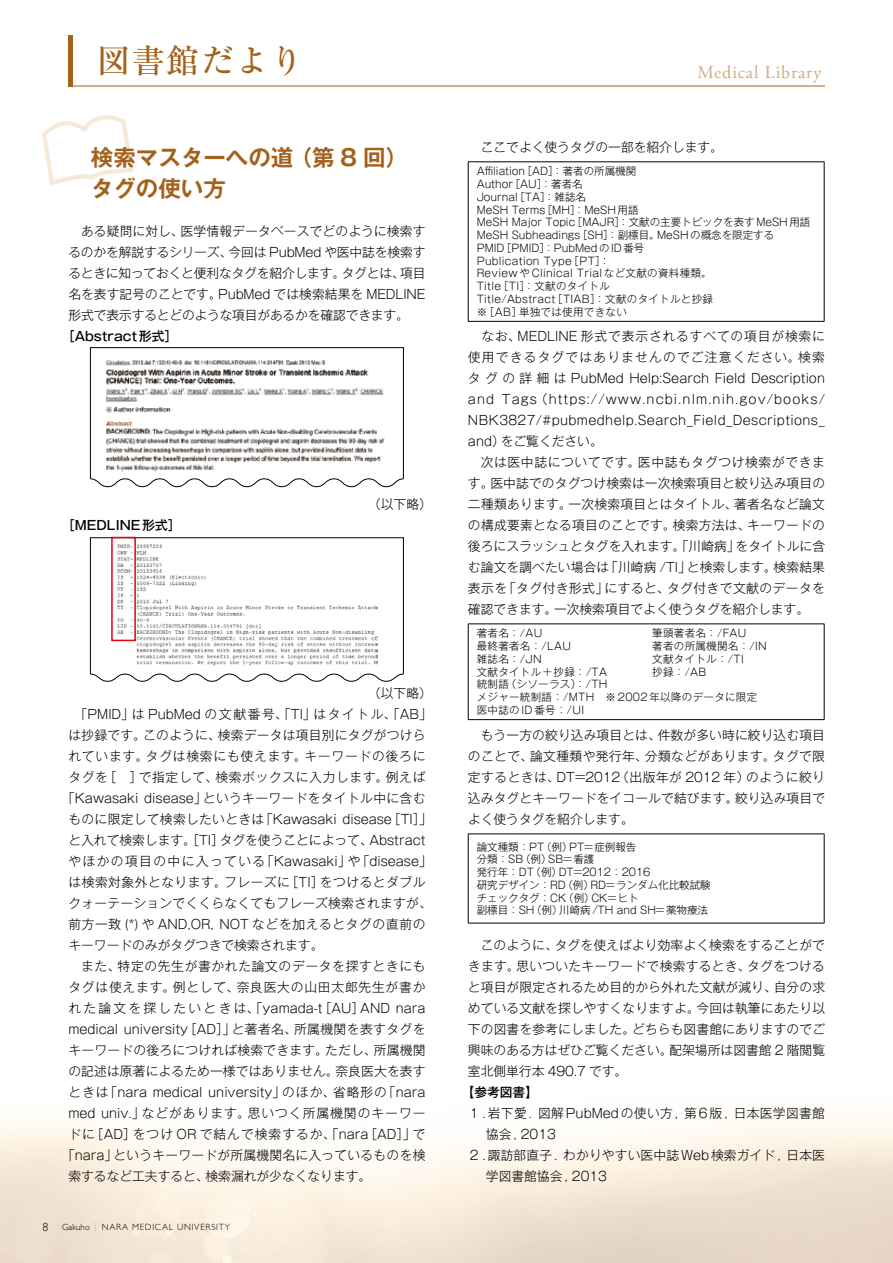
<style>
.page{position:relative;width:893px;height:1263px;background:#fff}
.page>*{position:absolute;margin:0;border:0;box-sizing:border-box;transform-origin:0 0}
.t1{font:500 33px "Ryumin Pr 6";letter-spacing:.05em;color:#a4611c}
.t2{font:700 22.5px/31.5px "Gothic MB101 Pr 6 De";color:#a4611c}
.t3{font:18px "Adobe Garamond Pro";letter-spacing:.05em;color:#d0ab82}
.t4{font:300 12.75px/21px "Gothic MB101 Pr 6";letter-spacing:.01em;color:#000;text-align:justify}
.t5{font:300 12.75px "Gothic MB101 Pr 6";letter-spacing:.05em;color:#000}
.t6{font:300 12.75px "Gothic MB101 Pr 6";letter-spacing:.03em;color:#000}
.t7{font:300 12.75px "Gothic MB101 Pr 6";letter-spacing:.08em;color:#000}
.t8{font:300 12.75px "Gothic MB101 Pr 6";letter-spacing:.06em;color:#000}
.t9{font:300 12.75px "Gothic MB101 Pr 6";letter-spacing:.055em;color:#000}
.t10{font:300 12.75px "Gothic MB101 Pr 6";letter-spacing:.09em;color:#000}
.t11{font:500 12.75px "Gothic MB101 Pr 6";color:#000}
.t12{font:300 12.75px "Gothic MB101 Pr 6";letter-spacing:.04em;color:#000}
.t13{font:300 10.5px/12.8px "Gothic MB101 Pr 6";color:#000}
.t14{font:300 10.5px/12.8px "Gothic MB101 Pr 6";letter-spacing:.03em;color:#000}
.t15{font:300 9px "Gill Sans";letter-spacing:.08em;color:#000}
.s1{font-size:12px}
</style>
<div class="page">
<svg style="left:42px;top:115px;width:92px;height:70px"></svg>
<div style="left:90px;top:537px;width:314px;height:137px;border:1px solid #000"></div>
<svg style="left:90px;top:674px;width:314px;height:8px"></svg>
<hr style="left:68px;top:86px;width:757px;height:1px;background:#a4611c">
<div style="left:68px;top:35px;width:5px;height:51px;background:#a4611c"></div>
<hr style="left:468px;top:162px;width:356px;height:1px;background:#000">
<hr style="left:468px;top:162px;width:1px;height:159px;background:#000">
<hr style="left:824px;top:162px;width:1px;height:159px;background:#000">
<hr style="left:468px;top:321px;width:356px;height:1px;background:#000">
<hr style="left:468px;top:624px;width:356px;height:1px;background:#000">
<hr style="left:468px;top:624px;width:1px;height:95px;background:#000">
<hr style="left:824px;top:624px;width:1px;height:95px;background:#000">
<hr style="left:468px;top:719px;width:356px;height:1px;background:#000">
<hr style="left:468px;top:834px;width:356px;height:1px;background:#000">
<hr style="left:468px;top:834px;width:1px;height:89px;background:#000">
<hr style="left:824px;top:834px;width:1px;height:89px;background:#000">
<hr style="left:468px;top:923px;width:356px;height:1px;background:#000">
<img style="left:106px;top:360px;width:279px;height:112px">
<img style="left:116px;top:544px;width:262px;height:121px">
<div style="left:90px;top:347px;width:314px;height:132px;border:1px solid #000"></div>
<svg style="left:90px;top:478px;width:314px;height:9px"></svg>
<div style="left:111px;top:537px;width:25px;height:104px;border:2px solid #e60012"></div>
<h1 class="t1" style="left:97px;top:35px;width:208px">図書館だより</h1>
<h2 class="t2" style="left:91px;top:140px;width:319px">検索マスターへの道 （第 8 回）タグの使い方</h2>
<p class="t4" style="left:68px;top:219px;width:359px;text-indent:13px">ある疑問に対し、医学情報データベースでどのように検索するのかを解説するシリーズ、今回は PubMed や医中誌を検索するときに知っておくと便利なタグを紹介します。タグとは、項目名を表す記号のことです。PubMed では検索結果を MEDLINE形式で表示するとどのような項目があるかを確認できます。</p>
<p class="t11" style="left:62px;top:325px;width:117px">［Abstract形式］</p>
<p class="t11" style="left:62px;top:514px;width:120px">［MEDLINE形式］</p>
<p class="t4" style="left:368px;top:492px;width:65px">（以下略）</p>
<p class="t4" style="left:368px;top:681px;width:65px">（以下略）</p>
<p class="t4" style="left:75px;top:702px;width:359px">「PMID」は PubMed の文献番号、「TI」はタイトル、「AB」</p>
<p class="t4" style="left:68px;top:723px;width:359px">は抄録です。このように、検索データは項目別にタグがつけら</p>
<p class="t8" style="left:68px;top:745px;width:359px">れています。タグは検索にも使えます。キーワードの後ろに</p>
<p class="t5" style="left:68px;top:766px;width:358px">タグを［　］で指定して、検索ボックスに入力します。例えば</p>
<p class="t6" style="left:62px;top:787px;width:365px">「Kawasaki disease」というキーワードをタイトル中に含む</p>
<p class="t4" style="left:68px;top:807px;width:365px">ものに限定して検索したいときは「Kawasaki disease［TI］」</p>
<p class="t4" style="left:68px;top:828px;width:359px">と入れて検索します。［TI］タグを使うことによって、Abstract</p>
<p class="t9" style="left:68px;top:850px;width:365px">やほかの項目の中に入っている「Kawasaki」や「disease」</p>
<p class="t12" style="left:68px;top:871px;width:359px">は検索対象外となります。フレーズに［TI］をつけるとダブル</p>
<p class="t4" style="left:68px;top:891px;width:365px">クォーテーションでくくらなくてもフレーズ検索されますが、</p>
<p class="t5" style="left:68px;top:913px;width:359px">前方一致 (*) や AND,OR, NOT などを加えるとタグの直前の</p>
<p class="t4" style="left:68px;top:933px;width:256px">キーワードのみがタグつきで検索されます。</p>
<p class="t5" style="left:81px;top:955px;width:346px">また、特定の先生が書かれた論文のデータを探すときにも</p>
<p class="t8" style="left:68px;top:976px;width:359px">タグは使えます。例として、奈良医大の山田太郎先生が書か</p>
<p class="t10" style="left:68px;top:997px;width:359px">れた論文を探したいときは、「yamada-t［AU］AND nara</p>
<p class="t4" style="left:68px;top:1017px;width:359px">medical university［AD］」と著者名、所属機関を表すタグを</p>
<p class="t4" style="left:68px;top:1038px;width:359px">キーワードの後ろにつければ検索できます。ただし、所属機関</p>
<p class="t4" style="left:68px;top:1059px;width:359px">の記述は原著によるため一様ではありません。奈良医大を表す</p>
<p class="t4" style="left:68px;top:1080px;width:359px">ときは「nara medical university」のほか、省略形の「nara</p>
<p class="t7" style="left:68px;top:1102px;width:359px">med univ.」などがあります。思いつく所属機関のキーワー</p>
<p class="t7" style="left:68px;top:1123px;width:358px">ドに［AD］をつけ OR で結んで検索するか、「nara［AD］」で</p>
<p class="t4" style="left:62px;top:1143px;width:365px">「nara」というキーワードが所属機関名に入っているものを検</p>
<p class="t4" style="left:68px;top:1164px;width:304px">索するなど工夫すると、検索漏れが少なくなります。</p>
<p class="t15" style="left:43px;top:1220px;width:189px"><span class="s1">8</span> Gakuho <sup>|</sup> NARA MEDICAL UNIVERSITY</p>
<h3 class="t3" style="left:697px;top:61px;width:125px">Medical Library</h3>
<p class="t4" style="left:481px;top:135px;width:244px">ここでよく使うタグの一部を紹介します。</p>
<p class="t13" style="left:477px;top:164px;width:335px">Affiliation［AD］：著者の所属機関<br>Author［AU］：著者名<br>Journal［TA］：雑誌名<br>MeSH Terms［MH］：MeSH用語<br>MeSH Major Topic［MAJR］：文献の主要トピックを表すMeSH用語<br>MeSH Subheadings［SH］：副標目。MeSHの概念を限定する<br>PMID［PMID］：PubMedのID番号<br>Publication Type［PT］：<br>ReviewやClinical Trialなど文献の資料種類。<br>Title［TI］：文献のタイトル<br>Title/Abstract［TIAB］：文献のタイトルと抄録　<br>※［AB］単独では使用できない</p>
<p class="t4" style="left:468px;top:324px;width:359px;text-indent:14px">なお、MEDLINE 形式で表示されるすべての項目が検索に使用できるタグではありませんのでご注意ください。検索タグの詳細は PubMed Help:Search Field Description and Tags（https://www.ncbi.nlm.nih.gov/books/ NBK3827/#pubmedhelp.Search_Field_Descriptions_ and）をご覧ください。</p>
<p class="t4" style="left:468px;top:450px;width:359px;text-indent:13px">次は医中誌についてです。医中誌もタグつけ検索ができます。医中誌でのタグつけ検索は一次検索項目と絞り込み項目の二種類あります。一次検索項目とはタイトル、著者名など論文の構成要素となる項目のことです。検索方法は、キーワードの後ろにスラッシュとタグを入れます。「川崎病」をタイトルに含む論文を調べたい場合は「川崎病 /TI」と検索します。検索結果表示を「タグ付き形式」にすると、タグ付きで文献のデータを確認できます。一次検索項目でよく使うタグを紹介します。</p>
<p class="t14" style="left:477px;top:626px;width:67px">著者名：/AU</p>
<p class="t14" style="left:652px;top:626px;width:96px">筆頭著者名：/FAU</p>
<p class="t14" style="left:477px;top:639px;width:96px">最終著者名：/LAU</p>
<p class="t14" style="left:652px;top:639px;width:116px">著者の所属機関名：/IN</p>
<p class="t14" style="left:477px;top:652px;width:66px">雑誌名：/JN</p>
<p class="t14" style="left:652px;top:652px;width:93px">文献タイトル：/TI</p>
<p class="t14" style="left:477px;top:664px;width:132px">文献タイトル+抄録：/TA</p>
<p class="t14" style="left:652px;top:664px;width:56px">抄録：/AB</p>
<p class="t14" style="left:477px;top:677px;width:282px">統制語（シソーラス）：/TH<br>メジャー統制語：/MTH　※2002年以降のデータに限定医中誌のID番号：/UI</p>
<p class="t4" style="left:468px;top:723px;width:359px;text-indent:13px">もう一方の絞り込み項目とは、件数が多い時に絞り込む項目のことで、論文種類や発行年、分類などがあります。タグで限定するときは、DT=2012（出版年が 2012 年）のように絞り込みタグとキーワードをイコールで結びます。絞り込み項目でよく使うタグを紹介します。</p>
<p class="t13" style="left:477px;top:839px;width:236px">論文種類：PT（例）PT=症例報告<br>分類：SB（例）SB=看護<br>発行年：DT（例）DT=2012：2016<br>研究デザイン：RD（例）RD=ランダム化比較試験チェックタグ：CK（例）CK=ヒト<br>副標目：SH（例）川崎病/TH and SH=薬物療法</p>
<p class="t4" style="left:468px;top:933px;width:359px;text-indent:13px">このように、タグを使えばより効率よく検索をすることができます。思いついたキーワードで検索するとき、タグをつけると項目が限定されるため目的から外れた文献が減り、自分の求めている文献を探しやすくなりますよ。今回は執筆にあたり以下の図書を参考にしました。どちらも図書館にありますのでご興味のある方はぜひご覧ください。配架場所は図書館 2 階閲覧室北側単行本 490.7 です。</p>
<p class="t11" style="left:462px;top:1081px;width:78px">【参考図書】</p>
<p class="t6" style="left:468px;top:1102px;width:359px">１.岩下愛. 図解PubMedの使い方, 第6版, 日本医学図書館</p>
<p class="t4" style="left:486px;top:1122px;width:71px">協会, 2013</p>
<p class="t4" style="left:468px;top:1143px;width:358px">２.諏訪部直子. わかりやすい医中誌Web検索ガイド, 日本医</p>
<p class="t4" style="left:486px;top:1164px;width:122px">学図書館協会, 2013</p>
</div>
